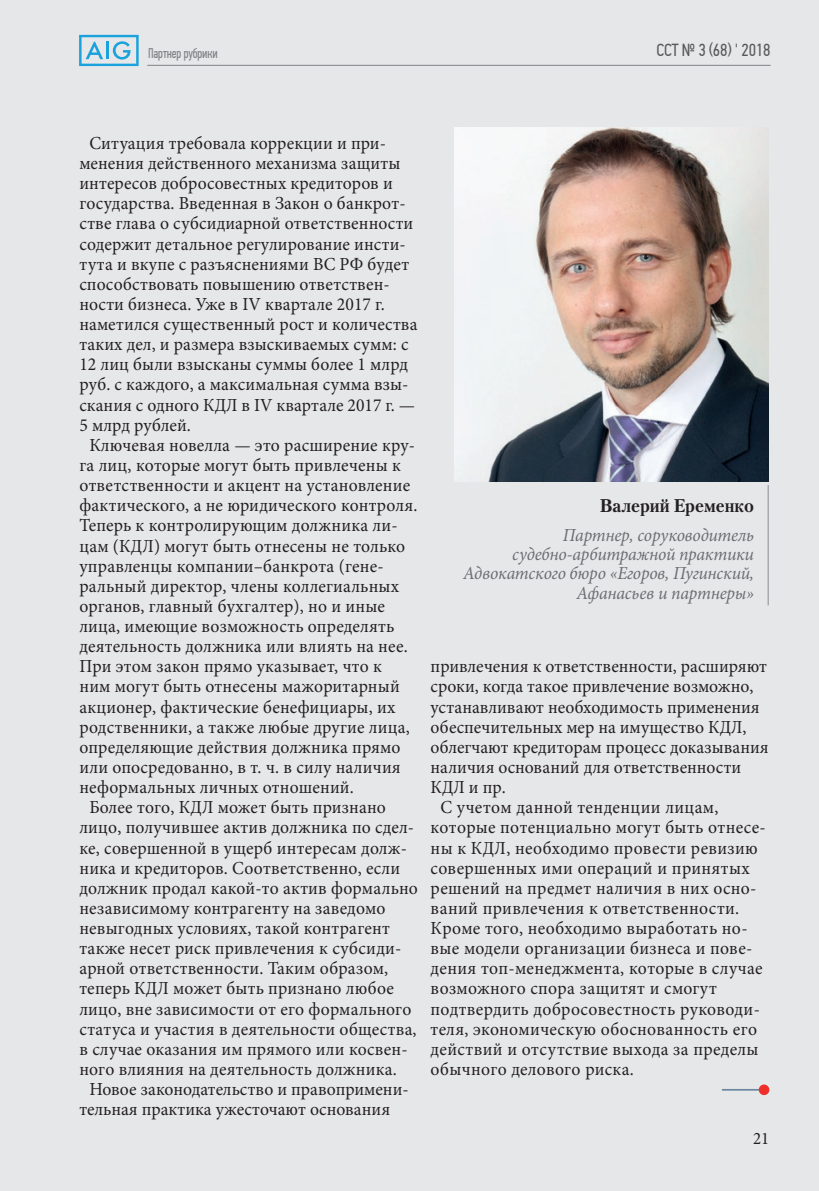
<style>
.page{position:relative;width:819px;height:1191px;background:#e6e7e9}
.page>*{position:absolute;margin:0;border:0;box-sizing:border-box;transform-origin:0 0}
.t1{font:18.38px "Minion Pro";letter-spacing:.01em;color:#231f20;scale:.96 1}
.t2{font:italic 18.38px/19.2px "Minion Pro";letter-spacing:-.01em;color:#6c6d70;text-align:right;scale:.96 1}
.t3{font:700 18.38px "Petersburg C";color:#231f20;scale:.96 1}
.t4{font:17.5px "PF Din Text Cond Pro";letter-spacing:-.01em;color:#57585a;scale:.96 1}
.t5{font:17.5px "Minion Pro";color:#231f20;scale:.96 1}
.t6{font:14px "PF Din Text Comp Pro";letter-spacing:-.01em;color:#808285;scale:.96 1}
</style>
<div class="page">
<hr style="left:721px;top:1089px;width:40px;height:1px;background:#6d89a1">
<div style="left:758px;top:1084px;width:11px;height:11px;background:#ee2f2c;border-radius:50%"></div>
<hr style="left:147px;top:65px;width:623px;height:1px;background:#808285">
<svg style="left:79px;top:35px;width:60px;height:31px"></svg>
<img style="left:454px;top:127px;width:314px;height:354px">
<hr style="left:767px;top:485px;width:1px;height:120px;background:#8a8c8f">
<p class="t6" style="left:148px;top:46px;width:74px">Партнер рубрики</p>
<p class="t4" style="left:656px;top:40px;width:120px">CСТ № 3 (68) ' 2018</p>
<p class="t1" style="left:89px;top:131px;width:310px">Ситуация требовала коррекции и при-</p>
<p class="t1" style="left:79px;top:151px;width:336px">менения действенного механизма защиты</p>
<p class="t1" style="left:79px;top:171px;width:328px">интересов добросовестных кредиторов и</p>
<p class="t1" style="left:79px;top:191px;width:341px">государства. Введенная в Закон о банкрот-</p>
<p class="t1" style="left:79px;top:211px;width:349px">стве глава о субсидиарной ответственности</p>
<p class="t1" style="left:79px;top:231px;width:341px">содержит детальное регулирование инсти-</p>
<p class="t1" style="left:79px;top:251px;width:345px">тута и вкупе с разъяснениями ВС РФ будет</p>
<p class="t1" style="left:79px;top:272px;width:325px">способствовать повышению ответствен-</p>
<p class="t1" style="left:79px;top:292px;width:319px">ности бизнеса. Уже в IV квартале 2017 г.</p>
<p class="t1" style="left:79px;top:312px;width:354px">наметился существенный рост и количества</p>
<p class="t1" style="left:79px;top:332px;width:344px">таких дел, и размера взыскиваемых сумм: с</p>
<p class="t1" style="left:79px;top:352px;width:344px">12 лиц были взысканы суммы более 1 млрд</p>
<p class="t1" style="left:79px;top:372px;width:344px">руб. с каждого, а максимальная сумма взы-</p>
<p class="t1" style="left:79px;top:392px;width:351px">скания с одного КДЛ в IV квартале 2017 г. —</p>
<p class="t1" style="left:79px;top:412px;width:118px">5 млрд рублей.</p>
<p class="t1" style="left:89px;top:433px;width:341px">Ключевая новелла — это расширение кру-</p>
<p class="t1" style="left:79px;top:453px;width:336px">га лиц, которые могут быть привлечены к</p>
<p class="t1" style="left:79px;top:473px;width:346px">ответственности и акцент на установление</p>
<p class="t1" style="left:79px;top:493px;width:353px">фактического, а не юридического контроля.</p>
<p class="t1" style="left:79px;top:513px;width:333px">Теперь к контролирующим должника ли-</p>
<p class="t1" style="left:79px;top:533px;width:341px">цам (КДЛ) могут быть отнесены не только</p>
<p class="t1" style="left:79px;top:553px;width:318px">управленцы компании–банкрота (гене-</p>
<p class="t1" style="left:79px;top:573px;width:334px">ральный директор, члены коллегиальных</p>
<p class="t1" style="left:79px;top:594px;width:320px">органов, главный бухгалтер), но и иные</p>
<p class="t1" style="left:79px;top:614px;width:329px">лица, имеющие возможность определять</p>
<p class="t1" style="left:79px;top:634px;width:343px">деятельность должника или влиять на нее.</p>
<p class="t1" style="left:79px;top:654px;width:317px">При этом закон прямо указывает, что к</p>
<p class="t1" style="left:79px;top:674px;width:335px">ним могут быть отнесены мажоритарный</p>
<p class="t1" style="left:79px;top:694px;width:331px">акционер, фактические бенефициары, их</p>
<p class="t1" style="left:79px;top:714px;width:345px">родственники, а также любые другие лица,</p>
<p class="t1" style="left:79px;top:734px;width:336px">определяющие действия должника прямо</p>
<p class="t1" style="left:79px;top:754px;width:336px">или опосредованно, в т. ч. в силу наличия</p>
<p class="t1" style="left:79px;top:775px;width:287px">неформальных личных отношений.</p>
<p class="t1" style="left:89px;top:795px;width:310px">Более того, КДЛ может быть признано</p>
<p class="t1" style="left:79px;top:815px;width:350px">лицо, получившее актив должника по сдел-</p>
<p class="t1" style="left:79px;top:835px;width:343px">ке, совершенной в ущерб интересам долж-</p>
<p class="t1" style="left:79px;top:855px;width:336px">ника и кредиторов. Соответственно, если</p>
<p class="t1" style="left:79px;top:875px;width:354px">должник продал какой-то актив формально</p>
<p class="t1" style="left:79px;top:895px;width:320px">независимому контрагенту на заведомо</p>
<p class="t1" style="left:79px;top:916px;width:325px">невыгодных условиях, такой контрагент</p>
<p class="t1" style="left:79px;top:936px;width:337px">также несет риск привлечения к субсиди-</p>
<p class="t1" style="left:79px;top:956px;width:323px">арной ответственности. Таким образом,</p>
<p class="t1" style="left:79px;top:976px;width:329px">теперь КДЛ может быть признано любое</p>
<p class="t1" style="left:79px;top:996px;width:347px">лицо, вне зависимости от его формального</p>
<p class="t1" style="left:79px;top:1016px;width:353px">статуса и участия в деятельности общества,</p>
<p class="t1" style="left:79px;top:1036px;width:343px">в случае оказания им прямого или косвен-</p>
<p class="t1" style="left:79px;top:1056px;width:332px">ного влияния на деятельность должника.</p>
<p class="t1" style="left:89px;top:1077px;width:334px">Новое законодательство и правопримени-</p>
<p class="t1" style="left:79px;top:1097px;width:325px">тельная практика ужесточают основания</p>
<p class="t3" style="left:599px;top:494px;width:162px">Валерий Еременко</p>
<p class="t2" style="left:463px;top:525px;width:304px">Партнер, соруководитель судебно-арбитражной практики<br>Адвокатского бюро «Егоров, Пугинский,<br>Афанасьев и партнеры»</p>
<p class="t1" style="left:430px;top:654px;width:352px">привлечения к ответственности, расширяют</p>
<p class="t1" style="left:430px;top:674px;width:338px">сроки, когда такое привлечение возможно,</p>
<p class="t1" style="left:430px;top:694px;width:344px">устанавливают необходимость применения</p>
<p class="t1" style="left:430px;top:714px;width:331px">обеспечительных мер на имущество КДЛ,</p>
<p class="t1" style="left:430px;top:734px;width:354px">облегчают кредиторам процесс доказывания</p>
<p class="t1" style="left:430px;top:755px;width:325px">наличия оснований для ответственности</p>
<p class="t1" style="left:430px;top:775px;width:80px">КДЛ и пр.</p>
<p class="t1" style="left:440px;top:795px;width:291px">С учетом данной тенденции лицам,</p>
<p class="t1" style="left:430px;top:815px;width:351px">которые потенциально могут быть отнесе-</p>
<p class="t1" style="left:430px;top:835px;width:342px">ны к КДЛ, необходимо провести ревизию</p>
<p class="t1" style="left:430px;top:855px;width:334px">совершенных ими операций и принятых</p>
<p class="t1" style="left:430px;top:875px;width:341px">решений на предмет наличия в них осно-</p>
<p class="t1" style="left:430px;top:895px;width:323px">ваний привлечения к ответственности.</p>
<p class="t1" style="left:430px;top:916px;width:332px">Кроме того, необходимо выработать но-</p>
<p class="t1" style="left:430px;top:936px;width:337px">вые модели организации бизнеса и пове-</p>
<p class="t1" style="left:430px;top:956px;width:347px">дения топ-менеджмента, которые в случае</p>
<p class="t1" style="left:430px;top:976px;width:300px">возможного спора защитят и смогут</p>
<p class="t1" style="left:430px;top:996px;width:344px">подтвердить добросовестность руководи-</p>
<p class="t1" style="left:430px;top:1016px;width:341px">теля, экономическую обоснованность его</p>
<p class="t1" style="left:430px;top:1036px;width:343px">действий и отсутствие выхода за пределы</p>
<p class="t1" style="left:430px;top:1056px;width:213px">обычного делового риска.</p>
<p class="t5" style="left:753px;top:1126px;width:18px">21</p>
</div>
